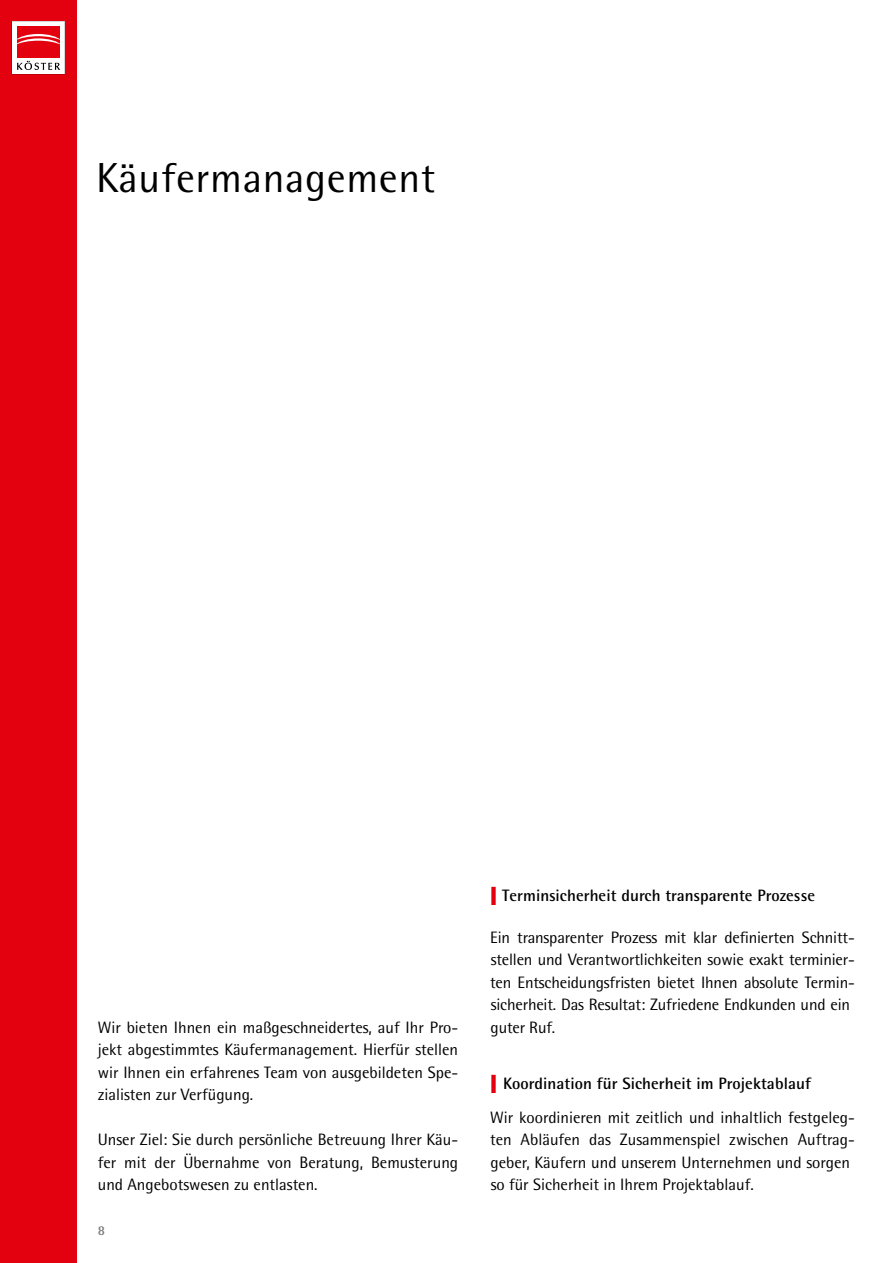
<style>
.page{position:relative;width:893px;height:1263px;background:#fff}
.page>*{position:absolute;margin:0;border:0;box-sizing:border-box;transform-origin:0 0}
.t1{font:42px "Rotis Semi Sans Pro";letter-spacing:.015em;color:#000}
.t2{font:16.5px/22.5px "Rotis Semi Sans Pro";color:#000}
.t3{font:700 16.5px "Rotis Semi Sans Pro";letter-spacing:.005em;color:#000}
.t4{font:700 13.5px "Rotis Semi Sans Pro";color:#7b7b7a}
.s1{color:#e3000f}
.s2{font-weight:700}
</style>
<div class="page">
<div style="left:0;top:0;width:77px;height:1263px;background:#e3000f"></div>
<svg style="left:12px;top:21px;width:53px;height:53px"></svg>
<h1 class="t1" style="left:96px;top:153px;width:341px">Käufermanagement</h1>
<p class="t2" style="left:98px;top:1016px;width:362px;text-align:justify">Wir bieten Ihnen ein maßgeschneidertes, auf Ihr Pro&shy;jekt abgestimmtes Käufermanagement. Hierfür stellen wir Ihnen ein erfahrenes Team von ausgebildeten Spe&shy;zialisten zur Verfügung.</p>
<p class="t2" style="left:98px;top:1128px;width:362px;text-align:justify">Unser Ziel: Sie durch persönliche Betreuung Ihrer Käu&shy;fer mit der Übernahme von Beratung, Bemusterung und Angebotswesen zu entlasten.</p>
<p class="t4" style="left:98px;top:1222px;width:9px">8</p>
<p class="t3" style="left:491px;top:885px;width:326px"><span class="s1">❙</span> Terminsicherheit durch transparente Prozesse</p>
<p class="t2" style="left:490px;top:926px;width:366px">Ein transparenter Prozess mit klar definierten Schnitt&shy;stellen und Verantwortlichkeiten sowie exakt terminier&shy;ten Entscheidungsfristen bietet Ihnen absolute Termin&shy;sicherheit. Das Resultat: Zufriedene Endkunden und ein guter Ruf.</p>
<p class="t2" style="left:490px;top:1066px;width:366px;line-height:33.8px"><span class="s1">❙</span> <span class="s2">Koordination für Sicherheit im Projektablauf<br></span>Wir koordinieren mit zeitlich und inhaltlich festgeleg-</p>
<p class="t2" style="left:490px;top:1128px;width:365px">ten Abläufen das Zusammenspiel zwischen Auftrag&shy;geber, Käufern und unserem Unternehmen und sorgen so für Sicherheit in Ihrem Projektablauf.</p>
</div>
